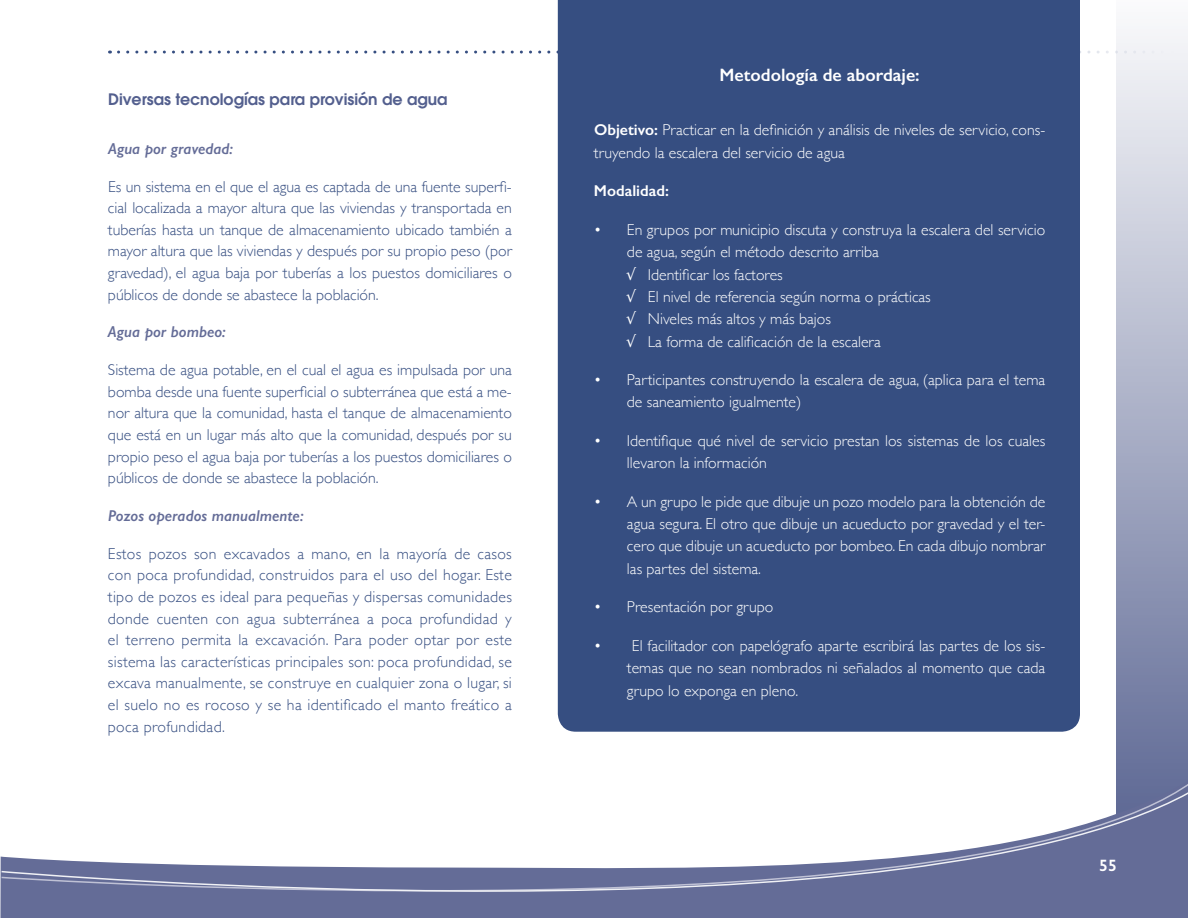
<style>
.page{position:relative;width:1188px;height:918px;background:#fff}
.page>*{position:absolute;margin:0;border:0;box-sizing:border-box;transform-origin:0 0}
.t1{font:600 18px "Gill Sans";color:#fff}
.t2{font:600 16.5px "Gill Sans";color:#fff}
.t3{font:300 15.75px/21.6px "Gill Sans";color:#364e81;text-align:justify}
.t4{font:300 15.75px/22.4px "Gill Sans";color:#fff}
.t5{font:italic 600 15.75px "Gill Sans";color:#646c97}
.t6{font:600 15.75px "ITC Avant Garde Std";color:#535f8e}
.t7{font:600 15.75px "Gill Sans";color:#fff}
.s1{font-weight:600}
</style>
<div class="page">
<div style="left:558px;top:0;width:522px;height:732px;background:#364e81"></div>
<div style="left:1116px;top:0;width:72px;height:841px;background:linear-gradient(to bottom,#fafbfc,#5a6592)"></div>
<svg style="left:1116px;top:772px;width:72px;height:11px"></svg>
<svg style="left:0;top:783px;width:1188px;height:135px"></svg>
<svg style="left:119px;top:51px;width:1054px;height:3px"></svg>
<p class="t6" style="left:108px;top:89px;width:341px">Diversas tecnologías para provisión de agua</p>
<p class="t5" style="left:108px;top:139px;width:127px">Agua por gravedad:</p>
<p class="t3" style="left:108px;top:175px;width:405px">Es un sistema en el que el agua es captada de una fuente superfi&shy;cial localizada a mayor altura que las viviendas y transportada en tuberías hasta un tanque de almacenamiento ubicado también a mayor altura que las viviendas y después por su propio peso (por gravedad), el agua baja por tuberías a los puestos domiciliares o públicos de donde se abastece la población.</p>
<p class="t5" style="left:108px;top:323px;width:119px">Agua por bombeo:</p>
<p class="t3" style="left:108px;top:358px;width:405px">Sistema de agua potable, en el cual el agua es impulsada por una bomba desde una fuente superficial o subterránea que está a me&shy;nor altura que la comunidad, hasta el tanque de almacenamiento que está en un lugar más alto que la comunidad, después por su propio peso el agua baja por tuberías a los puestos domiciliares o públicos de donde se abastece la población.</p>
<p class="t5" style="left:108px;top:506px;width:197px">Pozos operados manualmente:</p>
<p class="t3" style="left:108px;top:542px;width:406px">Estos pozos son excavados a mano, en la mayoría de casos con poca profundidad, construidos para el uso del hogar. Este tipo de pozos es ideal para pequeñas y dispersas comunidades donde cuenten con agua subterránea a poca profundidad y el terreno permita la excavación. Para poder optar por este sistema las características principales son: poca profundidad, se excava manualmente, se construye en cualquier zona o lugar, si el suelo no es rocoso y se ha identificado el manto freático a poca profundidad.</p>
<p class="t1" style="left:720px;top:64px;width:202px">Metodología de abordaje:</p>
<p class="t4" style="left:594px;top:118px;width:453px"><span class="s1">Objetivo:</span> Practicar en la definición y análisis de niveles de servicio, cons&shy;truyendo la escalera del servicio de agua</p>
<p class="t7" style="left:594px;top:181px;width:76px">Modalidad:</p>
<p class="t4" style="left:627px;top:218px;width:420px;text-indent:-33px">• En grupos por municipio discuta y construya la escalera del servicio de agua, según el método descrito arriba<br>√ Identificar los factores<br>√ El nivel de referencia según norma o prácticas<br>√ Niveles más altos y más bajos<br>√ La forma de calificación de la escalera</p>
<p class="t4" style="left:627px;top:368px;width:420px;text-indent:-33px">• Participantes construyendo la escalera de agua, (aplica para el tema de saneamiento igualmente)</p>
<p class="t4" style="left:627px;top:429px;width:420px;text-indent:-33px">• Identifique qué nivel de servicio prestan los sistemas de los cuales llevaron la información</p>
<p class="t4" style="left:627px;top:490px;width:420px;text-align:justify;text-indent:-33px">• A un grupo le pide que dibuje un pozo modelo para la obtención de agua segura. El otro que dibuje un acueducto por gravedad y el ter&shy;cero que dibuje un acueducto por bombeo. En cada dibujo nombrar las partes del sistema.</p>
<p class="t4" style="left:594px;top:595px;width:181px">• Presentación por grupo</p>
<p class="t4" style="left:627px;top:634px;width:420px;text-align:justify;text-indent:-33px">• El facilitador con papelógrafo aparte escribirá las partes de los sis&shy;temas que no sean nombrados ni señalados al momento que cada grupo lo exponga en pleno.</p>
<p class="t2" style="left:1099px;top:855px;width:19px">55</p>
</div>
